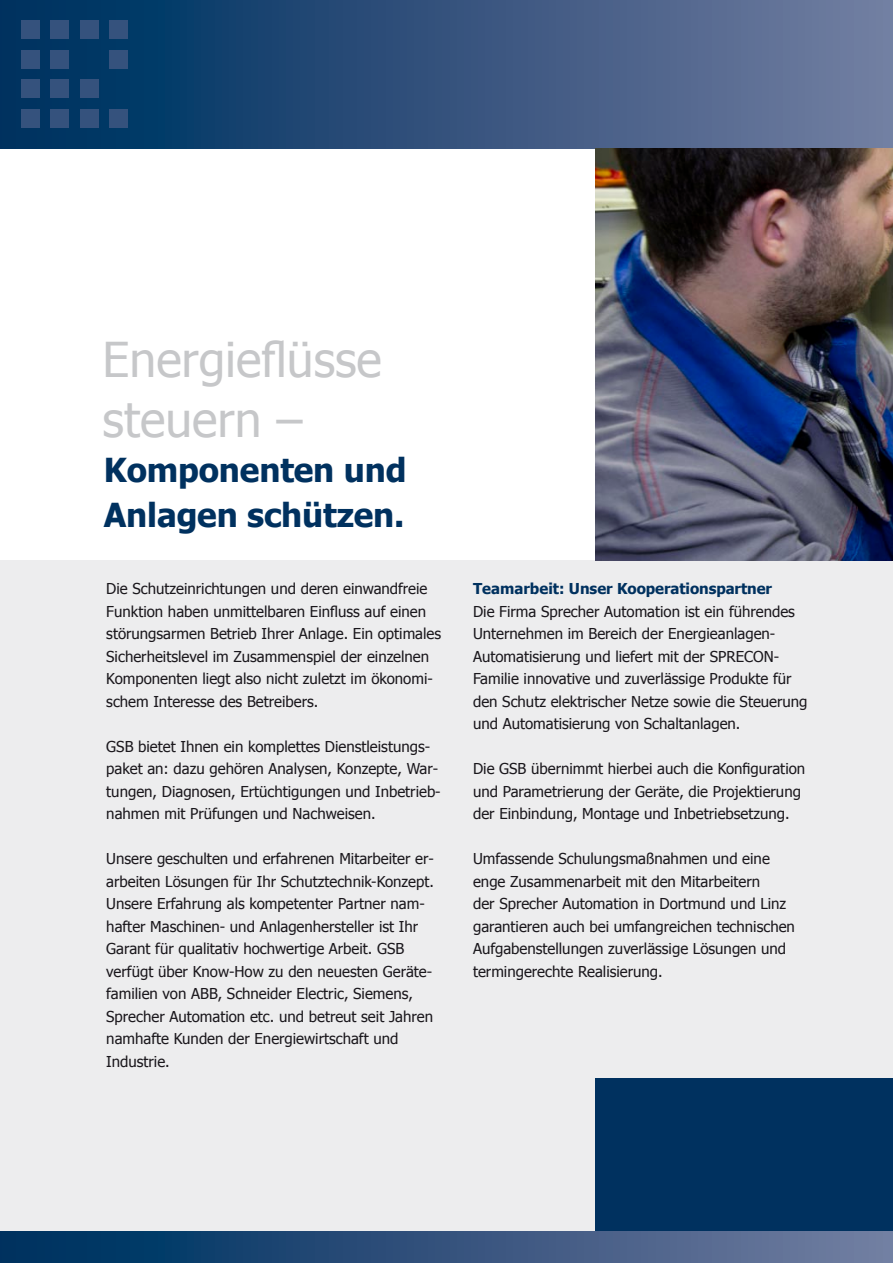
<style>
.page{position:relative;width:893px;height:1263px;background:#fff}
.page>*{position:absolute;margin:0;border:0;box-sizing:border-box;transform-origin:0 0}
.t1{font:48px/60px "Tahoma";color:#c6c7c9}
.t2{font:700 33px/45px "Tahoma";letter-spacing:-.005em;color:#00315f}
.t3{font:15px/22.5px "Tahoma";color:#1a171c}
.t4{font:700 15px "Tahoma";letter-spacing:-.005em;color:#00315f}
</style>
<div class="page">
<div style="left:0;top:560px;width:893px;height:671px;background:#ededee"></div>
<div style="left:595px;top:1078px;width:298px;height:169px;background:#00315f"></div>
<div style="left:0;top:1231px;width:893px;height:32px;background:linear-gradient(to right,#002d5c,#737ca0)"></div>
<div style="left:0;top:0;width:893px;height:149px;background:linear-gradient(to right,#002d5d,#737ca0)"></div>
<div style="left:109px;top:21px;width:19px;height:18px;background:#35527d"></div>
<div style="left:51px;top:21px;width:18px;height:18px;background:#35527d"></div>
<div style="left:80px;top:21px;width:18px;height:18px;background:#35527d"></div>
<div style="left:21px;top:21px;width:18px;height:18px;background:#35527d"></div>
<div style="left:51px;top:80px;width:18px;height:18px;background:#35527d"></div>
<div style="left:80px;top:80px;width:18px;height:18px;background:#35527d"></div>
<div style="left:21px;top:80px;width:18px;height:18px;background:#35527d"></div>
<div style="left:109px;top:50px;width:19px;height:18px;background:#35527d"></div>
<div style="left:51px;top:50px;width:18px;height:18px;background:#35527d"></div>
<div style="left:21px;top:50px;width:18px;height:18px;background:#35527d"></div>
<div style="left:109px;top:109px;width:19px;height:18px;background:#35527d"></div>
<div style="left:51px;top:109px;width:18px;height:18px;background:#35527d"></div>
<div style="left:80px;top:109px;width:18px;height:18px;background:#35527d"></div>
<div style="left:21px;top:109px;width:18px;height:18px;background:#35527d"></div>
<img style="left:595px;top:149px;width:298px;height:411px">
<h1 class="t1" style="left:103px;top:327px;width:281px">Energieflüsse steuern –</h1>
<h2 class="t2" style="left:104px;top:445px;width:304px">Komponenten und<br>Anlagen schützen.</h2>
<p class="t3" style="left:106px;top:577px;width:336px">Die Schutzeinrichtungen und deren einwandfreie Funktion haben unmittelbaren Einfluss auf einen störungsarmen Betrieb Ihrer Anlage. Ein optimales Sicherheitslevel im Zusammenspiel der einzelnen Komponenten liegt also nicht zuletzt im ökonomi&shy;schem Interesse des Betreibers.</p>
<p class="t3" style="left:106px;top:734px;width:336px">GSB bietet Ihnen ein komplettes Dienstleistungs&shy;paket an: dazu gehören Analysen, Konzepte, War&shy;tungen, Diagnosen, Ertüchtigungen und Inbetrieb&shy;nahmen mit Prüfungen und Nachweisen.</p>
<p class="t3" style="left:106px;top:847px;width:329px">Unsere geschulten und erfahrenen Mitarbeiter er&shy;arbeiten Lösungen für Ihr Schutztechnik-Konzept.<br>Unsere Erfahrung als kompetenter Partner nam&shy;hafter Maschinen- und Anlagenhersteller ist Ihr Garant für qualitativ hochwertige Arbeit. GSB verfügt über Know-How zu den neuesten Geräte&shy;familien von ABB, Schneider Electric, Siemens, Sprecher Automation etc. und betreut seit Jahren namhafte Kunden der Energiewirtschaft und Industrie.</p>
<p class="t4" style="left:473px;top:578px;width:301px">Teamarbeit: Unser Kooperationspartner</p>
<p class="t3" style="left:473px;top:599px;width:336px">Die Firma Sprecher Automation ist ein führendes Unternehmen im Bereich der Energieanlagen-Automatisierung und liefert mit der SPRECON-Familie innovative und zuverlässige Produkte für den Schutz elektrischer Netze sowie die Steuerung und Automatisierung von Schaltanlagen.</p>
<p class="t3" style="left:473px;top:757px;width:334px">Die GSB übernimmt hierbei auch die Konfiguration und Parametrierung der Geräte, die Projektierung der Einbindung, Montage und Inbetriebsetzung.</p>
<p class="t3" style="left:473px;top:847px;width:323px">Umfassende Schulungsmaßnahmen und eine enge Zusammenarbeit mit den Mitarbeitern<br>der Sprecher Automation in Dortmund und Linz garantieren auch bei umfangreichen technischen Aufgabenstellungen zuverlässige Lösungen und termingerechte Realisierung.</p>
</div>
